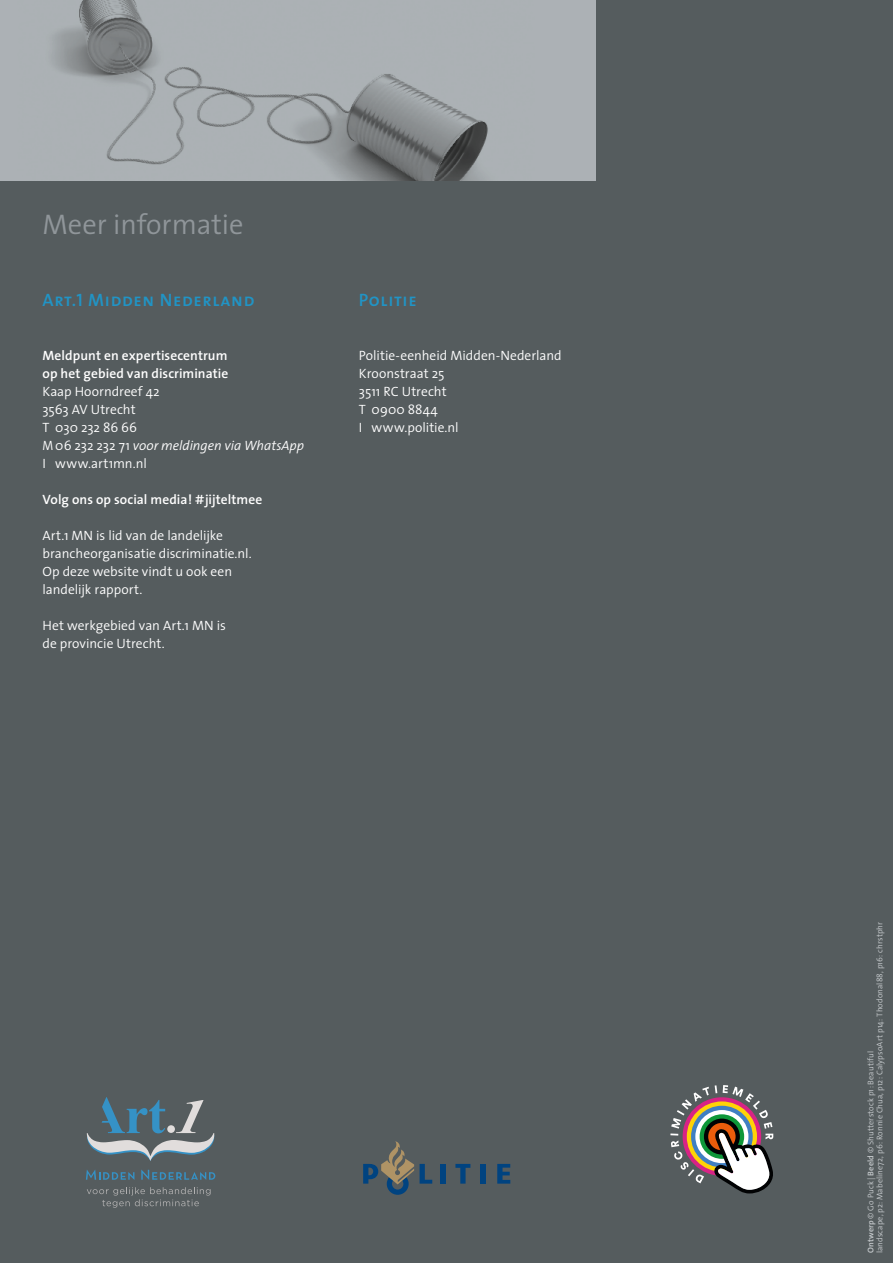
<style>
.page{position:relative;width:893px;height:1263px;background:#555c5e}
.page>*{position:absolute;margin:0;border:0;box-sizing:border-box;transform-origin:0 0}
.t1{font:300 28.5px "The Sans";color:#90969a}
.t2{font:18px "The Sans Semi Bold Caps";letter-spacing:.04em;color:#2194c5}
.t3{font:300 13.5px/18px "The Sans";color:#fff}
.t4{font:600 13.5px/18px "The Sans";letter-spacing:.005em;color:#fff}
.t5{font:300 8.25px/9px "The Sans";letter-spacing:.015em;color:#c8cccf}
.s1{font-style:italic}
.s2{font-weight:600}
</style>
<div class="page">
<svg style="left:87px;top:1097px;width:127px;height:64px"></svg>
<svg style="left:86px;top:1170px;width:48px;height:10px"></svg>
<svg style="left:141px;top:1170px;width:74px;height:10px"></svg>
<svg style="left:87px;top:1187px;width:124px;height:21px"></svg>
<svg style="left:497px;top:1164px;width:13px;height:19px"></svg>
<div style="left:480px;top:1164px;width:5px;height:19px;background:#004380"></div>
<svg style="left:455px;top:1164px;width:15px;height:19px"></svg>
<div style="left:441px;top:1164px;width:5px;height:19px;background:#004380"></div>
<svg style="left:420px;top:1164px;width:12px;height:19px"></svg>
<svg style="left:363px;top:1141px;width:51px;height:54px"></svg>
<img style="left:0;top:0;width:595px;height:181px">
<svg style="left:670px;top:1085px;width:103px;height:108px"></svg>
<h1 class="t1" style="left:43px;top:201px;width:203px">Meer informatie</h1>
<h2 class="t2" style="left:43px;top:285px;width:213px">Art.1 Midden Nederland</h2>
<p class="t4" style="left:43px;top:346px;width:187px">Meldpunt en expertisecentrum op het gebied van discriminatie</p>
<p class="t3" style="left:43px;top:382px;width:263px">Kaap Hoorndreef 42<br>3563 AV Utrecht<br>T 030 232 86 66<br>M 06 232 232 71 <span class="s1">voor meldingen via WhatsApp<br></span>I www.art1mn.nl</p>
<p class="t4" style="left:43px;top:490px;width:221px">Volg ons op social media! #jijteltmee</p>
<p class="t3" style="left:43px;top:526px;width:211px">Art.1 MN is lid van de landelijke brancheorganisatie discriminatie.nl.<br>Op deze website vindt u ook een landelijk rapport.</p>
<p class="t3" style="left:43px;top:616px;width:185px">Het werkgebied van Art.1 MN is de provincie Utrecht.</p>
<h2 class="t2" style="left:359px;top:285px;width:59px">Politie</h2>
<p class="t3" style="left:359px;top:346px;width:204px">Politie-eenheid Midden-Nederland<br>Kroonstraat 25<br>3511 RC Utrecht<br>T 0900 8844<br>I www.politie.nl</p>
<p class="t5" style="left:866px;top:1253px;width:333px;rotate:-90deg"><span class="s2">Ontwerp</span> © Go Puck | <span class="s2">Beeld</span> © Shutterstock p1: Beautiful<br>landscape, p2: Mabeline72, p6: Ronnie Chua, p12: CalypsoArt p14: Thodonal88, p16: chrstphr</p>
</div>
